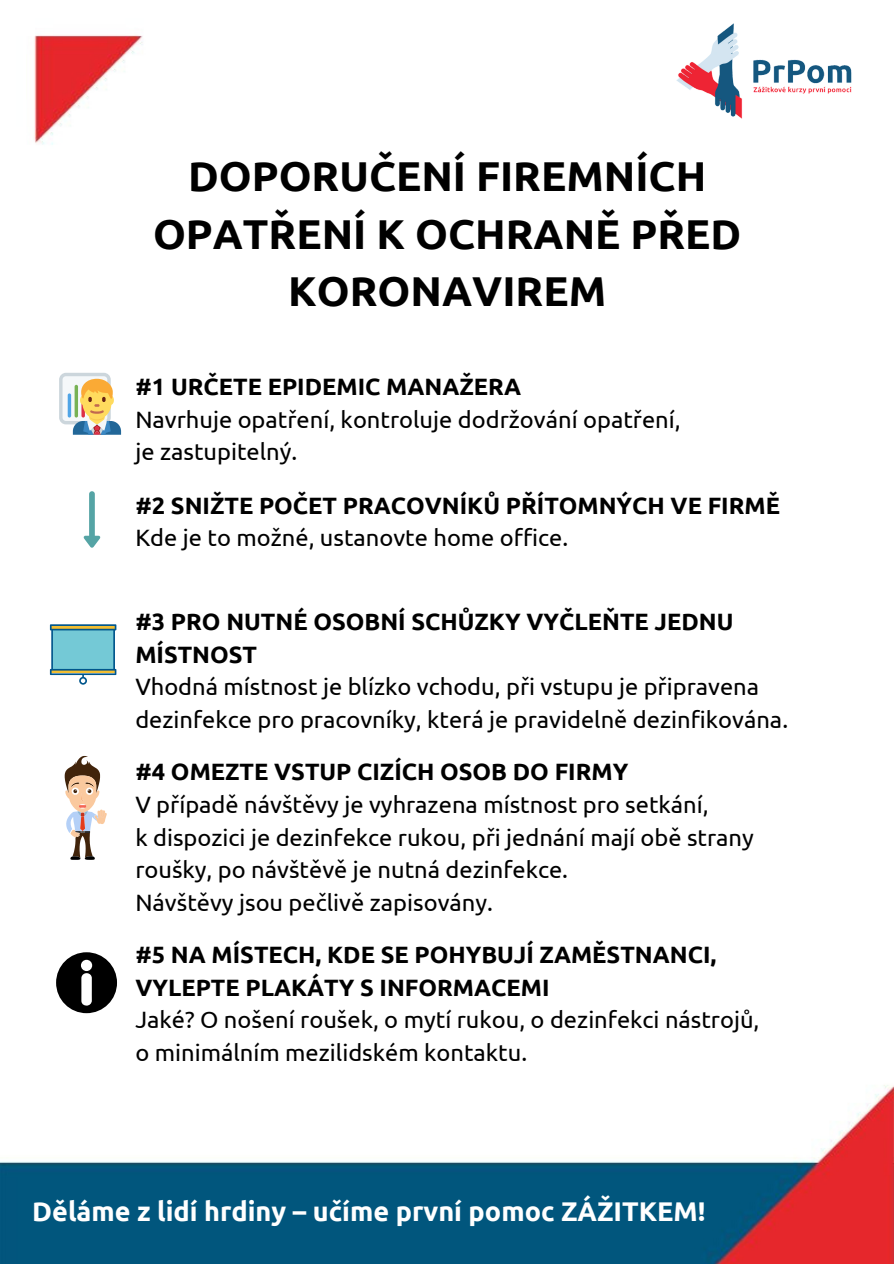
<style>
.page{position:relative;width:894px;height:1264px;background:#fff}
.page>*{position:absolute;margin:0;border:0;box-sizing:border-box;transform-origin:0 0}
.t1{font:700 41.7px/57.3px "Ubuntu";color:#000;text-align:center}
.t2{font:700 27px "Ubuntu";color:#fff}
.t3{font:23.7px/32.7px "Ubuntu";color:#000}
.t4{font:700 23.7px/32.7px "Ubuntu";color:#000}
</style>
<div class="page">
<img style="left:0;top:35px;width:893px;height:1228px">
<img style="left:667px;top:23px;width:218px;height:98px">
<div style="left:59px;top:373px;width:52px;height:51px;background:#ccd6dc;border-radius:7px"></div>
<div style="left:62px;top:376px;width:45px;height:45px;background:#f5f8fa;border-radius:3px"></div>
<hr style="left:68px;top:393px;width:3px;height:24px;background:#50a5e6;border-radius:2px">
<svg style="left:73px;top:379px;width:48px;height:56px"></svg>
<svg style="left:84px;top:491px;width:16px;height:56px"></svg>
<svg style="left:65px;top:756px;width:42px;height:104px"></svg>
<svg style="left:50px;top:624px;width:66px;height:60px"></svg>
<svg style="left:56px;top:952px;width:61px;height:61px"></svg>
<h1 class="t1" style="left:153px;top:147px;width:589px">DOPORUČENÍ FIREMNÍCH<br>OPATŘENÍ K OCHRANĚ PŘED<br>KORONAVIREM</h1>
<p class="t4" style="left:135px;top:370px;width:387px">#1 URČETE EPIDEMIC MANAŽERA</p>
<p class="t3" style="left:135px;top:402px;width:546px">Navrhuje opatření, kontroluje dodržování opatření, je zastupitelný.</p>
<p class="t4" style="left:135px;top:488px;width:646px">#2 SNIŽTE POČET PRACOVNÍKŮ PŘÍTOMNÝCH VE FIRMĚ</p>
<p class="t3" style="left:135px;top:521px;width:434px">Kde je to možné, ustanovte home office.</p>
<p class="t4" style="left:135px;top:605px;width:599px">#3 PRO NUTNÉ OSOBNÍ SCHŮZKY VYČLEŇTE JEDNU<br>MÍSTNOST</p>
<p class="t3" style="left:135px;top:670px;width:654px">Vhodná místnost je blízko vchodu, při vstupu je připravena dezinfekce pro pracovníky, která je pravidelně dezinfikována.</p>
<p class="t4" style="left:135px;top:755px;width:494px">#4 OMEZTE VSTUP CIZÍCH OSOB DO FIRMY</p>
<p class="t3" style="left:135px;top:787px;width:620px">V případě návštěvy je vyhrazena místnost pro setkání,<br>k dispozici je dezinfekce rukou, při jednání mají obě strany roušky, po návštěvě je nutná dezinfekce.<br>Návštěvy jsou pečlivě zapisovány.</p>
<p class="t4" style="left:135px;top:937px;width:582px">#5 NA MÍSTECH, KDE SE POHYBUJÍ ZAMĚSTNANCI,<br>VYLEPTE PLAKÁTY S INFORMACEMI</p>
<p class="t3" style="left:135px;top:1003px;width:625px">Jaké? O nošení roušek, o mytí rukou, o dezinfekci nástrojů, o minimálním mezilidském kontaktu.</p>
<p class="t2" style="left:32px;top:1195px;width:674px">Děláme z lidí hrdiny – učíme první pomoc ZÁŽITKEM!</p>
</div>
